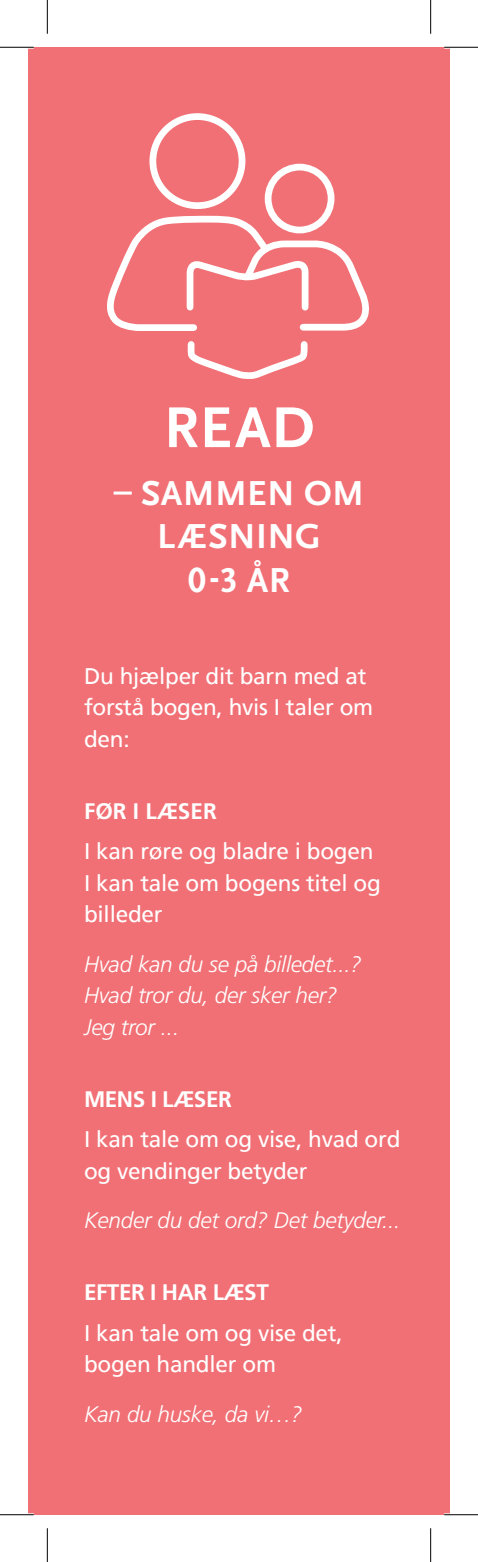
<style>
.page{position:relative;width:478px;height:1562px;background:#fff}
.page>*{position:absolute;margin:0;border:0;box-sizing:border-box;transform-origin:0 0}
.t1{font:700 60.07px "Scala Sans OT";color:#fff}
.t2{font:700 36.23px/43.4px "Scala Sans OT";letter-spacing:.01em;color:#fff;text-align:center}
.t3{font:22.5px/31.5px "Frutiger";letter-spacing:-.01em;color:#fff}
.t4{font:italic 300 22.5px/31.5px "Frutiger";letter-spacing:-.01em;color:#fff}
.t5{font:700 22.5px "Frutiger";letter-spacing:-.02em;color:#fff}
.t6{font:700 22.5px "Frutiger";color:#fff}
</style>
<div class="page">
<div style="left:28px;top:47px;width:421px;height:1467px;background:#f17075"></div>
<div style="left:149px;top:113px;width:96px;height:96px;border:7px solid #fff;border-radius:50%"></div>
<div style="left:264px;top:164px;width:70px;height:69px;border:7px solid #fff;border-radius:50%"></div>
<svg style="left:107px;top:211px;width:262px;height:168px"></svg>
<hr style="left:0;top:46px;width:34px;height:3px;background:#fff">
<hr style="left:443px;top:46px;width:34px;height:3px;background:#fff">
<hr style="left:0;top:1513px;width:34px;height:3px;background:#fff">
<hr style="left:443px;top:1513px;width:34px;height:3px;background:#fff">
<hr style="left:0;top:47px;width:34px;height:1px;background:#000">
<hr style="left:443px;top:47px;width:34px;height:1px;background:#000">
<hr style="left:0;top:1514px;width:34px;height:1px;background:#000">
<hr style="left:443px;top:1514px;width:34px;height:1px;background:#000">
<hr style="left:47px;top:0;width:1px;height:34px;background:#000">
<hr style="left:47px;top:1528px;width:1px;height:33px;background:#000">
<hr style="left:430px;top:0;width:1px;height:34px;background:#000">
<hr style="left:430px;top:1528px;width:1px;height:33px;background:#000">
<h1 class="t1" style="left:163px;top:394px;width:152px">READ</h1>
<h2 class="t2" style="left:114px;top:472px;width:251px">– SAMMEN OM<br>LÆSNING<br>0-3 ÅR</h2>
<p class="t3" style="left:84px;top:660px;width:290px">Du hjælper dit barn med at forstå bogen, hvis I taler om den:</p>
<p class="t6" style="left:84px;top:797px;width:134px">FØR I LÆSER</p>
<p class="t3" style="left:84px;top:835px;width:298px">I kan røre og bladre i bogen<br>I kan tale om bogens titel og billeder</p>
<p class="t4" style="left:84px;top:948px;width:279px">Hvad kan du se på billedet...?<br>Hvad tror du, der sker her?<br>Jeg tror ...</p>
<p class="t5" style="left:84px;top:1085px;width:149px">MENS I LÆSER</p>
<p class="t3" style="left:84px;top:1123px;width:317px">I kan tale om og vise, hvad ord og vendinger betyder</p>
<p class="t4" style="left:84px;top:1205px;width:317px">Kender du det ord? Det betyder...</p>
<p class="t5" style="left:84px;top:1279px;width:186px">EFTER I HAR LÆST</p>
<p class="t3" style="left:84px;top:1317px;width:260px">I kan tale om og vise det, bogen handler om</p>
<p class="t4" style="left:84px;top:1398px;width:220px">Kan du huske, da vi…?</p>
</div>
